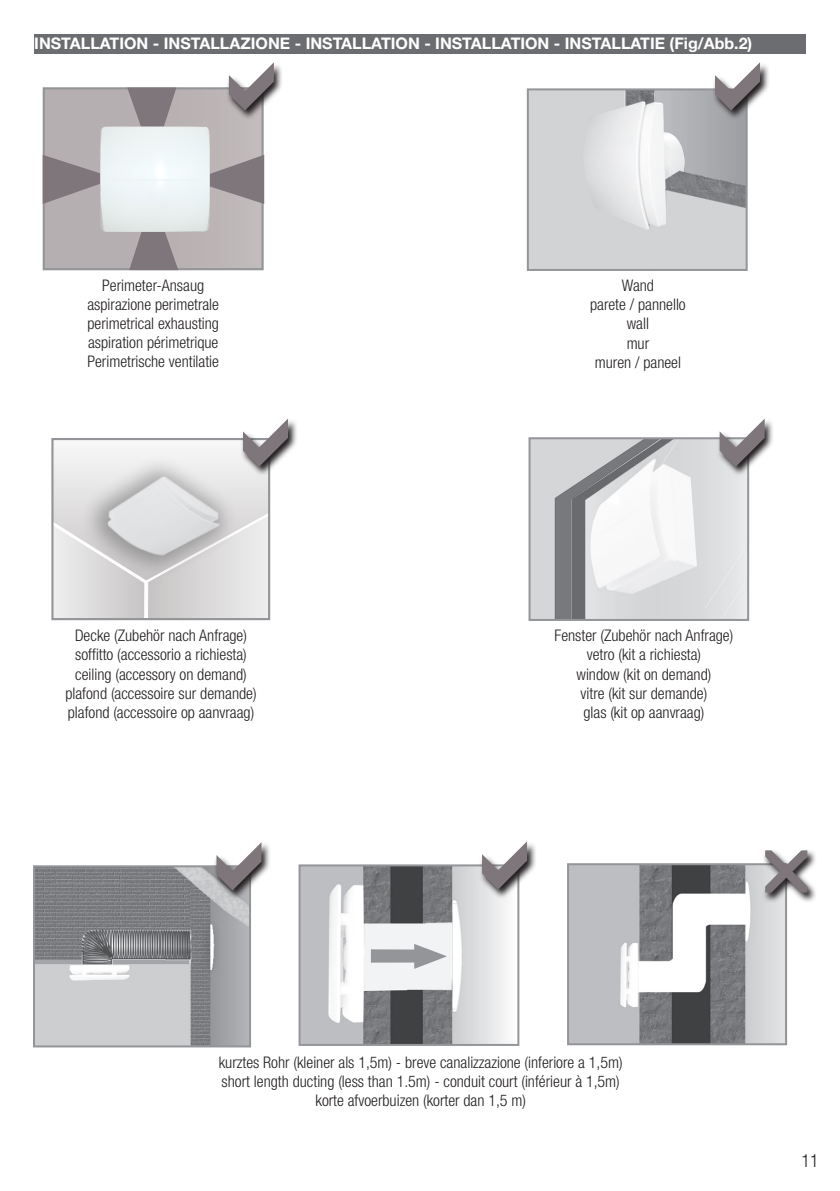
<style>
.page{position:relative;width:840px;height:1191px;background:#fff}
.page>*{position:absolute;margin:0;border:0;box-sizing:border-box;transform-origin:0 0}
.t1{font:300 condensed 18px "Helvetica Neue LT Std";color:#231f20}
.t2{font:300 condensed 16px "Helvetica Neue LT Std";color:#231f20}
.t3{font:700 16px "Helvetica Neue LT Std";color:#fff}
</style>
<div class="page">
<img style="left:36px;top:868px;width:212px;height:176px">
<div style="left:33px;top:865px;width:218px;height:182px;border:2px solid #939598"></div>
<svg style="left:213px;top:842px;width:57px;height:58px"></svg>
<svg style="left:216px;top:842px;width:45px;height:48px"></svg>
<img style="left:529px;top:91px;width:215px;height:177px">
<div style="left:526px;top:88px;width:221px;height:183px;border:2px solid #939598"></div>
<svg style="left:711px;top:62px;width:58px;height:58px"></svg>
<svg style="left:714px;top:62px;width:45px;height:48px"></svg>
<svg style="left:288px;top:420px;width:9px;height:32px"></svg>
<svg style="left:52px;top:419px;width:236px;height:200px"></svg>
<img style="left:531px;top:440px;width:214px;height:178px">
<div style="left:528px;top:437px;width:220px;height:184px;border:2px solid #939598"></div>
<svg style="left:716px;top:418px;width:57px;height:59px"></svg>
<svg style="left:719px;top:418px;width:45px;height:49px"></svg>
<img style="left:301px;top:867px;width:205px;height:176px">
<div style="left:298px;top:864px;width:221px;height:182px;border:2px solid #939598"></div>
<svg style="left:479px;top:841px;width:57px;height:58px"></svg>
<svg style="left:482px;top:841px;width:44px;height:48px"></svg>
<img style="left:569px;top:866px;width:214px;height:176px">
<div style="left:566px;top:863px;width:220px;height:182px;border:2px solid #939598"></div>
<svg style="left:761px;top:850px;width:55px;height:53px"></svg>
<svg style="left:764px;top:850px;width:42px;height:42px;background:#999497"></svg>
<svg style="left:274px;top:65px;width:8px;height:31px"></svg>
<svg style="left:42px;top:62px;width:232px;height:209px"></svg>
<img style="left:100px;top:126px;width:110px;height:106px">
<svg style="left:370px;top:944px;width:77px;height:25px"></svg>
<div style="left:34px;top:34px;width:771px;height:20px;background:#6c6d70"></div>
<p class="t3" style="left:34px;top:33px;width:719px">INSTALLATION - INSTALLAZIONE - INSTALLATION - INSTALLATION - INSTALLATIE (Fig/Abb.2)</p>
<p class="t2" style="left:102px;top:276px;width:103px">Perimeter-Ansaug</p>
<p class="t2" style="left:87px;top:295px;width:133px">aspirazione perimetrale</p>
<p class="t2" style="left:87px;top:314px;width:133px">perimetrical exhausting</p>
<p class="t2" style="left:88px;top:333px;width:132px">aspiration périmetrique</p>
<p class="t2" style="left:87px;top:352px;width:133px">Perimetrische ventilatie</p>
<p class="t2" style="left:75px;top:626px;width:173px">Decke (Zubehör nach Anfrage)</p>
<p class="t2" style="left:75px;top:645px;width:173px">soffitto (accessorio a richiesta)</p>
<p class="t2" style="left:75px;top:664px;width:173px">ceiling (accessory on demand)</p>
<p class="t2" style="left:65px;top:684px;width:193px">plafond (accessoire sur demande)</p>
<p class="t2" style="left:68px;top:703px;width:188px">plafond (accessoire op aanvraag)</p>
<p class="t2" style="left:621px;top:276px;width:34px">Wand</p>
<p class="t2" style="left:589px;top:295px;width:97px">parete / pannello</p>
<p class="t2" style="left:626px;top:314px;width:24px">wall</p>
<p class="t2" style="left:626px;top:334px;width:24px">mur</p>
<p class="t2" style="left:594px;top:353px;width:88px">muren / paneel</p>
<p class="t2" style="left:554px;top:626px;width:180px">Fenster (Zubehör nach Anfrage)</p>
<p class="t2" style="left:586px;top:645px;width:116px">vetro (kit a richiesta)</p>
<p class="t2" style="left:576px;top:664px;width:136px">window (kit on demand)</p>
<p class="t2" style="left:580px;top:684px;width:128px">vitre (kit sur demande)</p>
<p class="t2" style="left:583px;top:703px;width:122px">glas (kit op aanvraag)</p>
<p class="t2" style="left:219px;top:1052px;width:405px">kurztes Rohr (kleiner als 1,5m) - breve canalizzazione (inferiore a 1,5m)</p>
<p class="t2" style="left:221px;top:1072px;width:399px">short length ducting (less than 1.5m) - conduit court (inférieur à 1,5m)</p>
<p class="t2" style="left:315px;top:1091px;width:212px">korte afvoerbuizen (korter dan 1,5 m)</p>
<p class="t1" style="left:801px;top:1150px;width:19px">11</p>
</div>
